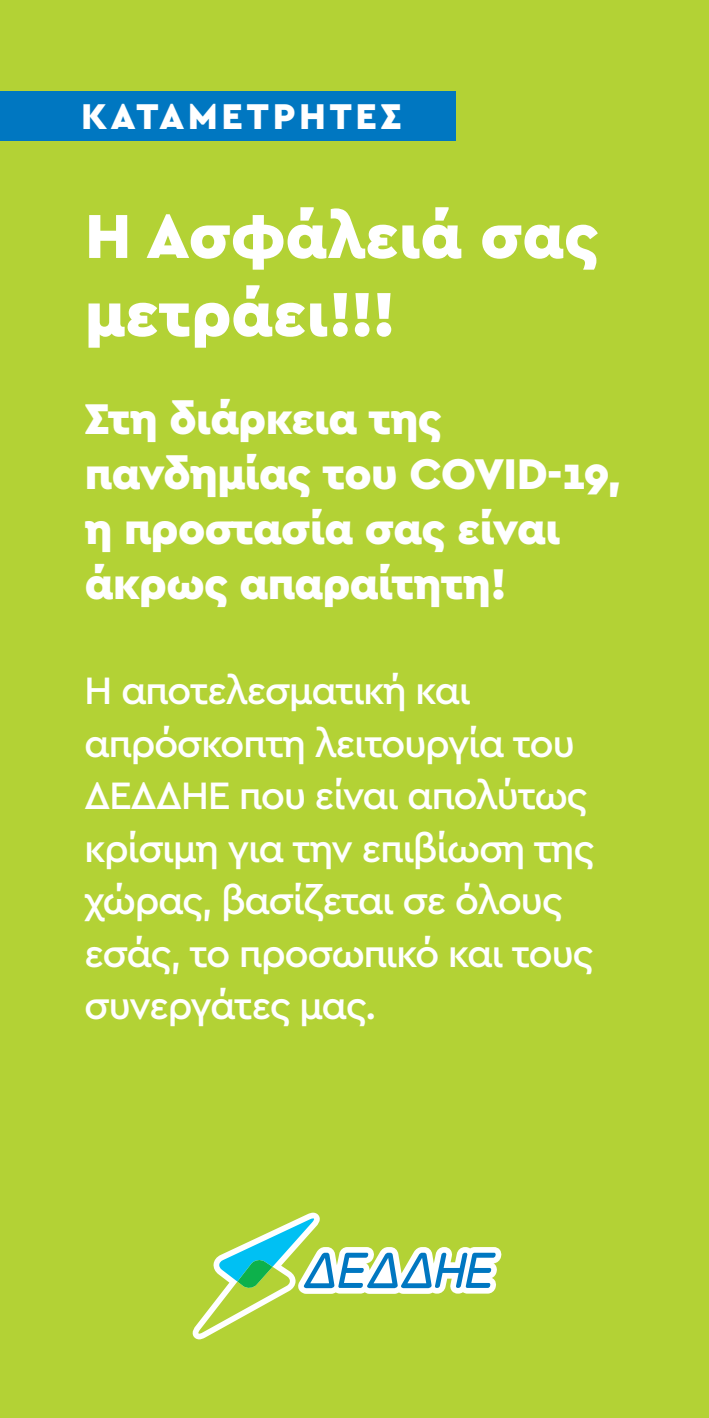
<style>
.page{position:relative;width:709px;height:1418px;background:#fff}
.page>*{position:absolute;margin:0;border:0;box-sizing:border-box;transform-origin:0 0}
.t1{font:900 65px/78px "Cera GR";color:#fff}
.t2{font:900 45px/55px "Cera GR";letter-spacing:-.015em;color:#fff}
.t3{font:500 40px/52.5px "Cera GR";letter-spacing:-.035em;color:#fff}
.t4{font:900 37.5px "Cera GR";letter-spacing:.1em;color:#fff}
</style>
<div class="page">
<div style="left:0;top:0;width:709px;height:1417px;background:#b3d235"></div>
<div style="left:0;top:91px;width:455px;height:50px;background:#0077c1"></div>
<svg style="left:192px;top:1212px;width:309px;height:127px"></svg>
<p class="t4" style="left:81px;top:95px;width:322px">ΚΑΤΑΜΕΤΡΗΤΕΣ</p>
<h1 class="t1" style="left:85px;top:198px;width:515px">Η Ασφάλειά σας µετράει!!!</h1>
<p class="t2" style="left:85px;top:391px;width:537px">Στη διάρκεια της πανδηµίας του COVID-19, η προστασία σας είναι άκρως απαραίτητη!</p>
<p class="t3" style="left:84px;top:664px;width:512px">Η αποτελεσµατική και απρόσκοπτη λειτουργία του ∆Ε∆∆ΗΕ που είναι απολύτως κρίσιµη για την επιβίωση της χώρας, βασίζεται σε όλους εσάς, το προσωπικό και τους συνεργάτες µας.</p>
</div>
